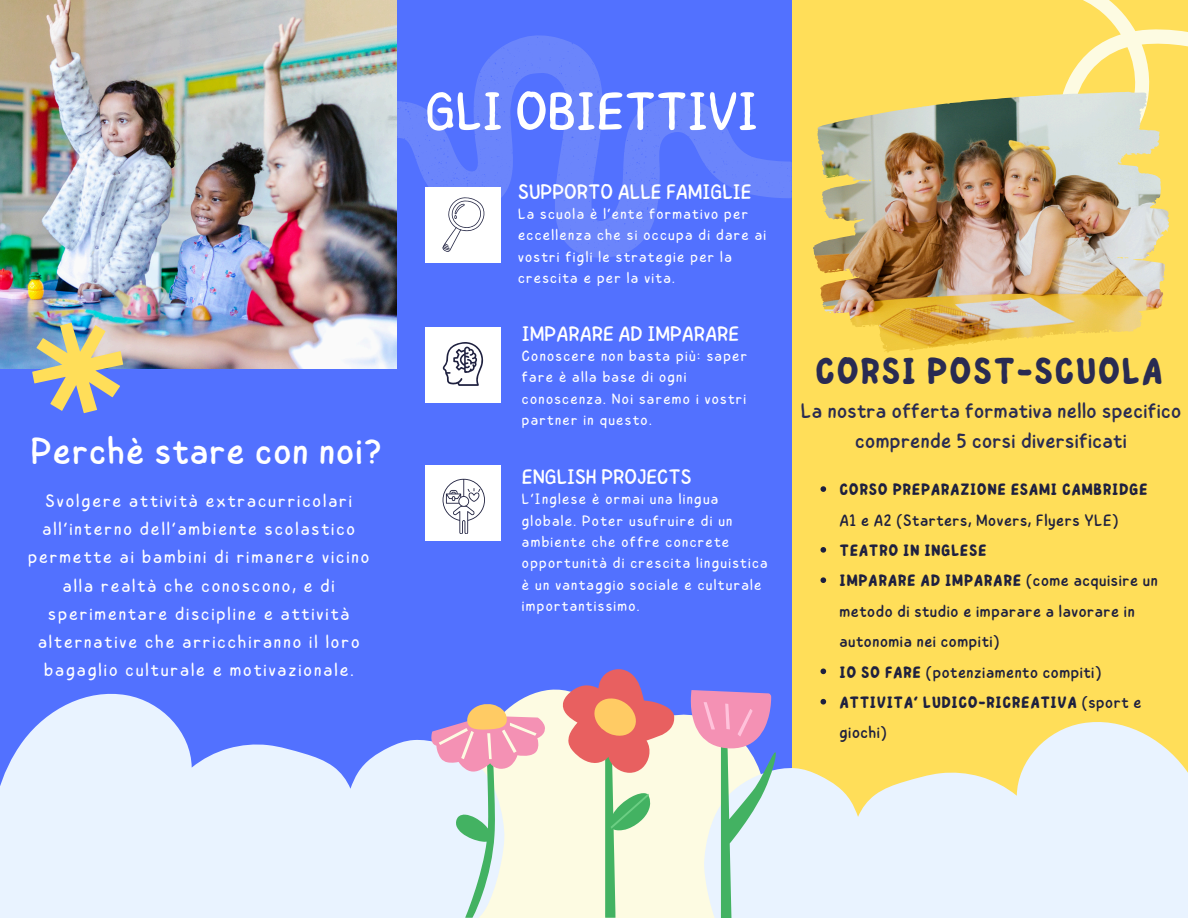
<style>
.page{position:relative;width:1188px;height:918px;background:#fff}
.page>*{position:absolute;margin:0;border:0;box-sizing:border-box;transform-origin:0 0}
.t1{font:54px "Childos Arabic";color:#fff}
.t2{font:37.5px "Childos Arabic";letter-spacing:.03em;color:#fff}
.t3{font:700 37.5px "Childos Arabic";letter-spacing:.03em;color:#292b52}
.t4{font:21px/30.3px "Childos Arabic";letter-spacing:.02em;color:#292b52;text-align:center}
.t5{font:21px "Childos Arabic";color:#fff}
.t6{font:300 18px/28.2px "Childos Arabic";letter-spacing:.11em;color:#fff;text-align:center}
.t7{font:16.5px/30.3px "Childos Arabic";letter-spacing:.035em;color:#1e203f}
.t8{font:700 16.5px/30.3px "Childos Arabic";letter-spacing:.035em;color:#1e203f}
.t9{font:300 15px/21.3px "Childos Arabic";letter-spacing:.09em;color:#fff}
.s1{font-weight:700}
.s2{font-weight:400}
</style>
<div class="page">
<img style="left:792px;top:0;width:396px;height:716px">
<div style="left:0;top:0;width:792px;height:918px;background:#5271ff"></div>
<svg style="left:1018px;top:0;width:170px;height:159px;background:#f2e18f"></svg>
<svg style="left:515px;top:688px;width:323px;height:230px;background:#e6e5d4"></svg>
<svg style="left:0;top:693px;width:431px;height:225px;fill:#e9f3ff"></svg>
<svg style="left:396px;top:35px;width:396px;height:222px"></svg>
<img style="left:0;top:0;width:396px;height:368px">
<svg style="left:32px;top:323px;width:91px;height:90px"></svg>
<div style="left:425px;top:187px;width:76px;height:75px;background:#fff"></div>
<div style="left:425px;top:327px;width:76px;height:76px;background:#fff"></div>
<div style="left:425px;top:466px;width:76px;height:75px;background:#fff"></div>
<svg style="left:443px;top:342px;width:40px;height:44px"></svg>
<svg style="left:443px;top:197px;width:42px;height:55px"></svg>
<svg style="left:443px;top:479px;width:42px;height:55px"></svg>
<img style="left:1118px;top:106px;width:51px;height:114px">
<svg style="left:776px;top:716px;width:412px;height:202px;background:#ececd9"></svg>
<svg style="left:821px;top:486px;width:5px;height:6px"></svg>
<svg style="left:821px;top:547px;width:5px;height:6px"></svg>
<svg style="left:821px;top:577px;width:5px;height:6px"></svg>
<svg style="left:821px;top:669px;width:5px;height:5px"></svg>
<svg style="left:821px;top:699px;width:5px;height:6px"></svg>
<svg style="left:691px;top:690px;width:85px;height:228px;background:#d2d2d5"></svg>
<svg style="left:562px;top:669px;width:113px;height:249px;background:#dcc7b8"></svg>
<svg style="left:431px;top:703px;width:114px;height:215px;background:#dfdad9"></svg>
<h1 class="t2" style="left:31px;top:425px;width:352px">Perchè stare con noi?</h1>
<p class="t6" style="left:28px;top:487px;width:343px">Svolgere attività extracurricolari all’interno dell’ambiente scolastico permette ai bambini di rimanere vicino alla realtà che conoscono, e di sperimentare discipline e attività alternative che arricchiranno il loro bagaglio culturale e motivazionale.</p>
<h4 class="t1" style="left:425px;top:73px;width:334px">GLI OBIETTIVI</h4>
<p class="t5" style="left:518px;top:176px;width:235px">SUPPORTO ALLE FAMIGLIE</p>
<p class="t9" style="left:518px;top:203px;width:250px">La scuola è l’ente formativo per eccellenza che si occupa di dare ai vostri figli le strategie per la crescita e per la vita.</p>
<h4 class="t5" style="left:522px;top:318px;width:219px">IMPARARE AD IMPARARE</h4>
<p class="t9" style="left:522px;top:345px;width:227px">Conoscere non basta più: saper fare è alla base di ogni conoscenza. Noi saremo i vostri partner in questo.</p>
<h3 class="t5" style="left:522px;top:462px;width:171px">ENGLISH PROJECTS</h3>
<p class="t9" style="left:522px;top:489px;width:247px">L’Inglese è ormai una lingua globale. Poter usufruire di un ambiente che offre concrete opportunità di crescita linguistica è un vantaggio sociale e culturale importantissimo.</p>
<h6 class="t3" style="left:815px;top:344px;width:349px">CORSI POST-SCUOLA</h6>
<p class="t4" style="left:801px;top:396px;width:382px">La nostra offerta formativa nello specifico comprende 5 corsi diversificati</p>
<p class="t7" style="left:840px;top:475px;width:309px"><span class="s1">CORSO PREPARAZIONE ESAMI CAMBRIDGE<br></span>A1 e A2 (Starters, Movers, Flyers YLE)</p>
<h4 class="t8" style="left:840px;top:536px;width:148px">TEATRO IN INGLESE</h4>
<p class="t7" style="left:840px;top:566px;width:320px"><span class="s1">IMPARARE AD IMPARARE</span> (come acquisire un metodo di studio e imparare a lavorare in autonomia nei compiti)</p>
<p class="t7" style="left:840px;top:657px;width:263px"><span class="s1">IO SO FARE</span> (potenziamento compiti)</p>
<p class="t8" style="left:840px;top:687px;width:303px">ATTIVITA’ LUDICO-RICREATIVA <span class="s2">(sport e giochi)</span></p>
</div>
